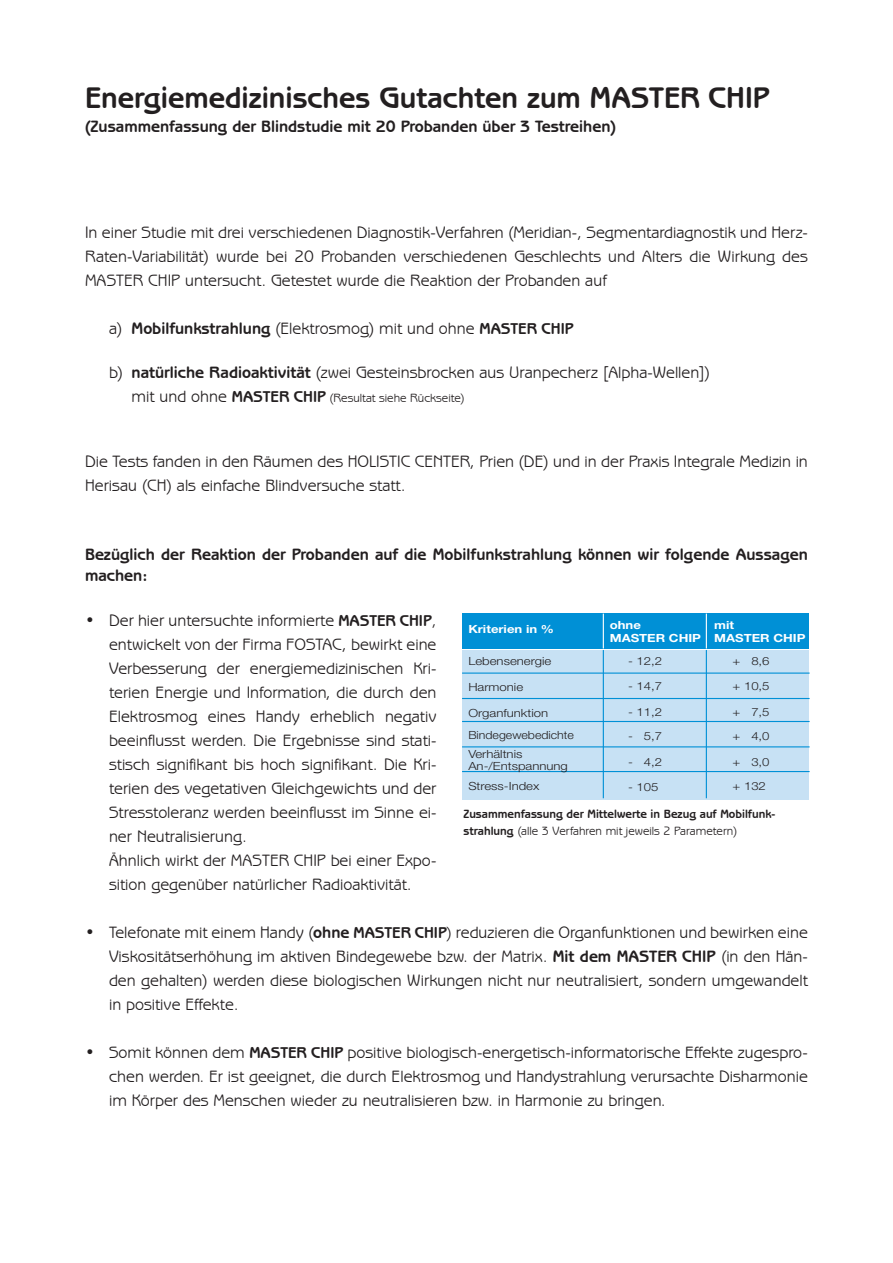
<style>
.page{position:relative;width:893px;height:1263px;background:#fff}
.page>*{position:absolute;margin:0;border:0;box-sizing:border-box;transform-origin:0 0}
.t1{font:700 30px "Benguiat Gothic IT Cby BT";color:#231f20}
.t2{font:16.5px/24px "Benguiat Gothic IT Cby BT";color:#231f20;text-align:justify}
.t3{font:700 16.5px/21px "Benguiat Gothic IT Cby BT";color:#231f20}
.t4{font:700 12px/16.5px "Benguiat Gothic IT Cby BT";color:#231f20}
.t5{font:12px "Benguiat Gothic IT Cby BT";color:#231f20}
.t6{font:300 11.25px "Helvetica Neue LT Std";color:#231f20;scale:1.17 1}
.t7{font:700 11.25px "Helvetica Neue LT Std";color:#fff;scale:1.17 1}
.t8{font:300 11.25px "Helvetica Neue LT Std";color:#231f20;scale:1.1 1}
.s1{font-weight:700}
.s2{font-weight:700;font-size:15.75px}
.s3{font-size:16.5px}
.s4{font-size:15.75px}
.s5{font-weight:400}
</style>
<div class="page">
<div style="left:462px;top:650px;width:347px;height:149px;background:#c7e1f4"></div>
<div style="left:462px;top:613px;width:347px;height:35px;background:#0090d6"></div>
<hr style="left:603px;top:614px;width:1px;height:34px;background:#fff">
<hr style="left:706px;top:614px;width:1px;height:34px;background:#fff">
<hr style="left:603px;top:650px;width:1px;height:148px;background:#0090d6">
<hr style="left:706px;top:650px;width:1px;height:148px;background:#0090d6">
<hr style="left:462px;top:672px;width:348px;height:2px;background:#0090d6">
<hr style="left:462px;top:698px;width:348px;height:1px;background:#0090d6">
<hr style="left:462px;top:721px;width:348px;height:1px;background:#0090d6">
<hr style="left:462px;top:746px;width:348px;height:1px;background:#0090d6">
<hr style="left:462px;top:771px;width:348px;height:1px;background:#0090d6">
<p class="t1" style="left:85px;top:79px;width:686px">Energiemedizinisches Gutachten zum MASTER CHIP</p>
<p class="t3" style="left:85px;top:115px;width:532px">(Zusammenfassung der Blindstudie mit 20 Probanden über 3 Testreihen)</p>
<p class="t2" style="left:85px;top:220px;width:724px">In einer Studie mit drei verschiedenen Diagnostik-Verfahren (Meridian-, Segmentardiagnostik und Herz-Raten-Variabilität) wurde bei 20 Probanden verschiedenen Geschlechts und Alters die Wirkung des MASTER CHIP untersucht. Getestet wurde die Reaktion der Probanden auf</p>
<p class="t2" style="left:109px;top:316px;width:466px">a) <span class="s1">Mobilfunkstrahlung</span> (Elektrosmog) mit und ohne <span class="s2">MASTER CHIP</span></p>
<p class="t2" style="left:109px;top:360px;width:603px">b) <span class="s1">natürliche Radioaktivität</span> (zwei Gesteinsbrocken aus Uranpecherz [Alpha-Wellen])</p>
<p class="t5" style="left:132px;top:391px;width:335px"><span class="s3">mit und ohne</span> <span class="s2">MASTER CHIP</span> (Resultat siehe Rückseite)</p>
<p class="t2" style="left:85px;top:449px;width:724px">Die Tests fanden in den Räumen des HOLISTIC CENTER, Prien (DE) und in der Praxis Integrale Medizin in<br>Herisau (CH) als einfache Blindversuche statt.</p>
<p class="t3" style="left:85px;top:543px;width:724px">Bezüglich der Reaktion der Probanden auf die Mobilfunkstrahlung können wir folgende Aussagen machen:</p>
<p class="t2" style="left:109px;top:608px;width:329px;text-indent:-24px">• Der hier untersuchte informierte <span class="s2">MASTER CHIP</span><span class="s4">, </span>entwickelt von der Firma FOSTAC, bewirkt eine Verbesserung der energiemedizinischen Kri&shy;terien Energie und Information, die durch den Elektrosmog eines Handy erheblich negativ beeinflusst werden. Die Ergebnisse sind stati&shy;stisch signifikant bis hoch signifikant. Die Kri&shy;terien des vegetativen Gleichgewichts und der Stresstoleranz werden beeinflusst im Sinne ei&shy;ner Neutralisierung.</p>
<p class="t2" style="left:109px;top:848px;width:329px">Ähnlich wirkt der MASTER CHIP bei einer Expo&shy;sition gegenüber natürlicher Radioaktivität.</p>
<p class="t2" style="left:109px;top:920px;width:700px;text-indent:-24px">• Telefonate mit einem Handy (<span class="s1">ohne</span> <span class="s2">MASTER CHIP</span><span class="s4">)</span> reduzieren die Organfunktionen und bewirken eine Viskositätserhöhung im aktiven Bindegewebe bzw. der Matrix. <span class="s1">Mit dem MASTER CHIP</span> (in den Hän&shy;den gehalten) werden diese biologischen Wirkungen nicht nur neutralisiert, sondern umgewandelt in positive Effekte.</p>
<p class="t2" style="left:109px;top:1040px;width:700px;text-indent:-24px">• Somit können dem <span class="s2">MASTER CHIP</span> positive biologisch-energetisch-informatorische Effekte zugespro&shy;chen werden. Er ist geeignet, die durch Elektrosmog und Handystrahlung verursachte Disharmonie im Körper des Menschen wieder zu neutralisieren bzw. in Harmonie zu bringen.</p>
<p class="t7" style="left:714px;top:618px;width:19px">mit</p>
<p class="t7" style="left:714px;top:631px;width:80px">MASTER CHIP</p>
<p class="t6" style="left:732px;top:654px;width:33px">+ 8,6</p>
<p class="t6" style="left:732px;top:679px;width:33px">+ 10,5</p>
<p class="t6" style="left:732px;top:705px;width:33px">+ 7,5</p>
<p class="t6" style="left:732px;top:729px;width:33px">+ 4,0</p>
<p class="t6" style="left:732px;top:755px;width:33px">+ 3,0</p>
<p class="t6" style="left:732px;top:779px;width:30px">+ 132</p>
<p class="t4" style="left:463px;top:805px;width:314px">Zusammenfassung der Mittelwerte in Bezug auf Mobilfunk&shy;strahlung <span class="s5">(alle 3 Verfahren mit jeweils 2 Parametern)</span></p>
<p class="t7" style="left:610px;top:618px;width:28px">ohne</p>
<p class="t7" style="left:610px;top:631px;width:80px">MASTER CHIP</p>
<p class="t6" style="left:628px;top:654px;width:31px">- 12,2</p>
<p class="t6" style="left:628px;top:679px;width:31px">- 14,7</p>
<p class="t6" style="left:628px;top:705px;width:31px">- 11,2</p>
<p class="t6" style="left:628px;top:729px;width:31px">- 5,7</p>
<p class="t6" style="left:628px;top:755px;width:31px">- 4,2</p>
<p class="t6" style="left:628px;top:780px;width:28px">- 105</p>
<p class="t7" style="left:468px;top:622px;width:75px">Kriterien in %</p>
<p class="t6" style="left:468px;top:654px;width:72px">Lebensenergie</p>
<p class="t6" style="left:468px;top:680px;width:48px">Harmonie</p>
<p class="t6" style="left:468px;top:706px;width:70px">Organfunktion</p>
<p class="t8" style="left:468px;top:728px;width:97px">Bindegewebedichte</p>
<p class="t6" style="left:468px;top:747px;width:48px">Verhältnis</p>
<p class="t6" style="left:468px;top:759px;width:87px">An-/Entspannung</p>
<p class="t6" style="left:468px;top:779px;width:62px">Stress-Index</p>
</div>
